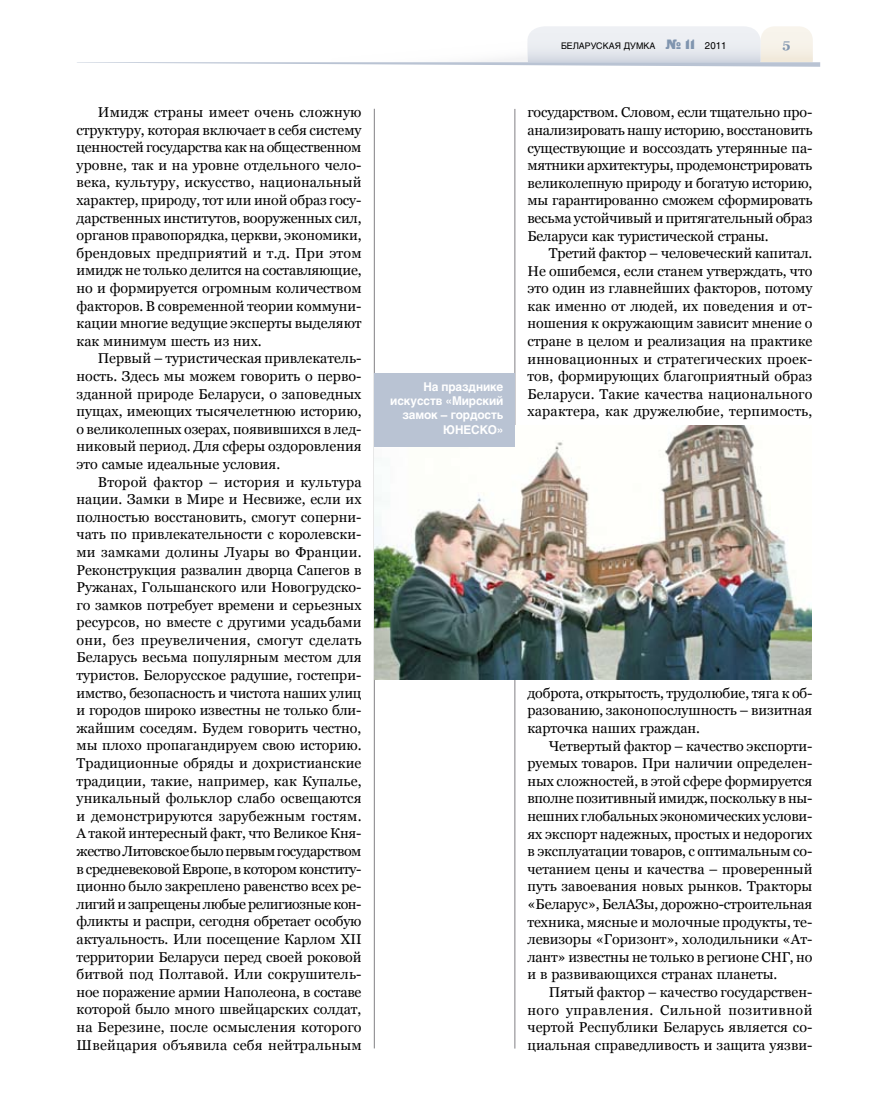
<style>
.page{position:relative;width:872px;height:1106px;background:#fff}
.page>*{position:absolute;margin:0;border:0;box-sizing:border-box;transform-origin:0 0}
.t1{font:14.25px/17.5px "Georgia";color:#000;text-align:justify}
.t2{font:700 13.5px "Georgia";color:#8095af}
.t3{font:700 12px/14.4px "Helios";letter-spacing:-.01em;color:#fff;text-align:right}
.t4{font:9px "Helios";color:#000}
.s1{font-family:"Black Grotesk C";font-size:13.5px;color:#8095af}
.s2{font-size:9.75px}
</style>
<div class="page">
<hr style="left:374px;top:109px;width:1px;height:939px;background:#818084">
<hr style="left:514px;top:109px;width:1px;height:939px;background:#818084">
<svg style="left:77px;top:26px;width:743px;height:41px"></svg>
<img style="left:374px;top:425px;width:438px;height:255px">
<div style="left:374px;top:373px;width:140px;height:74px;background:#b9c3d3"></div>
<p class="t1" style="left:77px;top:103px;width:286px;text-indent:21px">Имидж страны имеет очень сложную структуру, которая включает в себя систему ценностей государства как на общественном уровне, так и на уровне отдельного чело&shy;века, культуру, искусство, национальный характер, природу, тот или иной образ госу&shy;дарственных институтов, вооруженных сил, органов правопорядка, церкви, экономики, брендовых предприятий и т.д. При этом имидж не только делится на составляющие, но и формируется огромным количеством факторов. В современной теории коммуни&shy;кации многие ведущие эксперты выделяют как минимум шесть из них.</p>
<p class="t1" style="left:77px;top:350px;width:286px;text-indent:21px">Первый – туристическая привлекатель&shy;ность. Здесь мы можем говорить о перво&shy;зданной природе Беларуси, о заповедных пущах, имеющих тысячелетнюю историю, о великолепных озерах, появившихся в лед&shy;никовый период. Для сферы оздоровления это самые идеальные условия.</p>
<p class="t1" style="left:77px;top:473px;width:286px;text-indent:21px">Второй фактор – история и культура нации. Замки в Мире и Несвиже, если их полностью восстановить, смогут соперни&shy;чать по привлекательности с королевски&shy;ми замками долины Луары во Франции.<br>Реконструкция развалин дворца Сапегов в Ружанах, Гольшанского или Новогрудско&shy;го замков потребует времени и серьезных ресурсов, но вместе с другими усадьбами они, без преувеличения, смогут сделать Беларусь весьма популярным местом для туристов. Белорусское радушие, гостепри&shy;имство, безопасность и чистота наших улиц и городов широко известны не только бли&shy;жайшим соседям. Будем говорить честно, мы плохо пропагандируем свою историю.<br>Традиционные обряды и дохристианские традиции, такие, например, как Купалье, уникальный фольклор слабо освещаются и демонстрируются зарубежным гостям.<br>А такой интересный факт, что Великое Кня&shy;жество Литовское было первым государством в средневековой Европе, в котором конститу&shy;ционно было закреплено равенство всех ре&shy;лигий и запрещены любые религиозные кон&shy;фликты и распри, сегодня обретает особую актуальность. Или посещение Карлом XII территории Беларуси перед своей роковой битвой под Полтавой. Или сокрушитель&shy;ное поражение армии Наполеона, в составе которой было много швейцарских солдат, на Березине, после осмысления которого Швейцария объявила себя нейтральным</p>
<p class="t3" style="left:390px;top:379px;width:115px">На празднике искусств «Мирский замок – гордость<br>ЮНЕСКО»</p>
<p class="t4" style="left:561px;top:40px;width:167px">БЕЛАРУСКАЯ ДУМКА <span class="s1">№ 11</span> <span class="s2">2011</span></p>
<p class="t2" style="left:782px;top:36px;width:10px">5</p>
<p class="t1" style="left:527px;top:104px;width:286px">государством. Словом, если тщательно про&shy;анализировать нашу историю, восстановить существующие и воссоздать утерянные па&shy;мятники архитектуры, продемонстрировать великолепную природу и богатую историю, мы гарантированно сможем сформировать весьма устойчивый и притягательный образ Беларуси как туристической страны.</p>
<p class="t1" style="left:527px;top:244px;width:286px;text-indent:21px">Третий фактор – человеческий капитал.<br>Не ошибемся, если станем утверждать, что это один из главнейших факторов, потому как именно от людей, их поведения и от&shy;ношения к окружающим зависит мнение о стране в целом и реализация на практике инновационных и стратегических проек&shy;тов, формирующих благоприятный образ Беларуси. Такие качества национального характера, как дружелюбие, терпимость,</p>
<p class="t1" style="left:527px;top:684px;width:286px">доброта, открытость, трудолюбие, тяга к об&shy;разованию, законопослушность – визитная карточка наших граждан.</p>
<p class="t1" style="left:527px;top:737px;width:286px;text-indent:21px">Четвертый фактор – качество экспорти&shy;руемых товаров. При наличии определен&shy;ных сложностей, в этой сфере формируется вполне позитивный имидж, поскольку в ны&shy;нешних глобальных экономических услови&shy;ях экспорт надежных, простых и недорогих в эксплуатации товаров, с оптимальным со&shy;четанием цены и качества – проверенный путь завоевания новых рынков. Тракторы «Беларус», БелАЗы, дорожно-строительная техника, мясные и молочные продукты, те&shy;левизоры «Горизонт», холодильники «Ат&shy;лант» известны не только в регионе СНГ, но и в развивающихся странах планеты.</p>
<p class="t1" style="left:527px;top:983px;width:286px;text-indent:21px">Пятый фактор – качество государствен&shy;ного управления. Сильной позитивной чертой Республики Беларусь является со&shy;циальная справедливость и защита уязви-</p>
</div>
